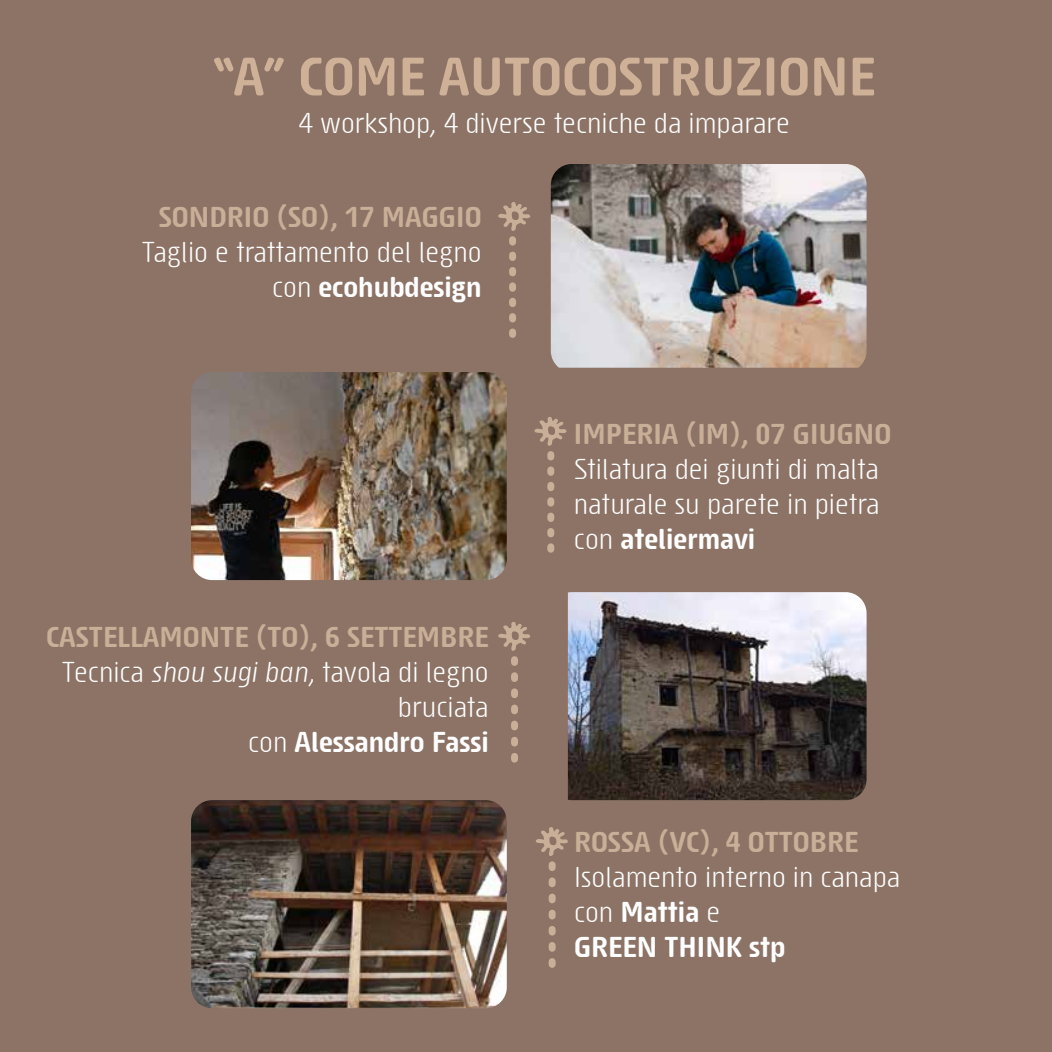
<style>
.page{position:relative;width:1052px;height:1052px;background:#8c7366}
.page>*{position:absolute;margin:0;border:0;box-sizing:border-box;transform-origin:0 0}
.t1{font:700 52.5px "Sys TTW00";color:#cfb197}
.t2{font:28px/35px "Sys TTW00";color:#fff;text-align:right}
.t3{font:700 28px "Sys TTW00";color:#caaf98}
.s1{font-weight:700}
.s2{font-weight:700;color:#caaf98}
.s3{font-style:italic}
</style>
<div class="page">
<svg style="left:498px;top:202px;width:32px;height:29px"></svg>
<svg style="left:498px;top:622px;width:32px;height:29px"></svg>
<svg style="left:534px;top:417px;width:32px;height:29px"></svg>
<svg style="left:536px;top:827px;width:32px;height:29px"></svg>
<svg style="left:509px;top:240px;width:7px;height:94px"></svg>
<svg style="left:511px;top:659px;width:7px;height:100px"></svg>
<svg style="left:547px;top:454px;width:7px;height:95px"></svg>
<svg style="left:548px;top:865px;width:7px;height:99px"></svg>
<img style="left:191px;top:372px;width:316px;height:208px">
<img style="left:191px;top:800px;width:316px;height:208px">
<img style="left:551px;top:164px;width:315px;height:204px">
<img style="left:568px;top:592px;width:298px;height:208px">
<h1 class="t1" style="left:213px;top:42px;width:664px">“A” COME AUTOCOSTRUZIONE</h1>
<p class="t2" style="left:298px;top:104px;width:493px">4 workshop, 4 diverse tecniche da imparare</p>
<p class="t3" style="left:159px;top:198px;width:324px">SONDRIO (SO), 17 MAGGIO</p>
<p class="t2" style="left:142px;top:233px;width:341px">Taglio e trattamento del legno con <span class="s1">ecohubdesign</span></p>
<p class="t2" style="left:46px;top:618px;width:444px"><span class="s2">CASTELLAMONTE (TO), 6 SETTEMBRE<br></span>Tecnica <span class="s3">shou sugi ban</span>, tavola di legno bruciata<br>con <span class="s1">Alessandro Fassi</span></p>
<p class="t3" style="left:574px;top:415px;width:319px">IMPERIA (IM), 07 GIUGNO</p>
<p class="t2" style="left:574px;top:450px;width:307px;text-align:justify">Stilatura dei giunti di malta naturale su parete in pietra con <span class="s1">ateliermavi</span></p>
<p class="t3" style="left:574px;top:823px;width:286px">ROSSA (VC), 4 OTTOBRE</p>
<p class="t2" style="left:574px;top:858px;width:328px;text-align:left">Isolamento interno in canapa con <span class="s1">Mattia</span> e<br><span class="s1">GREEN THINK stp</span></p>
</div>
